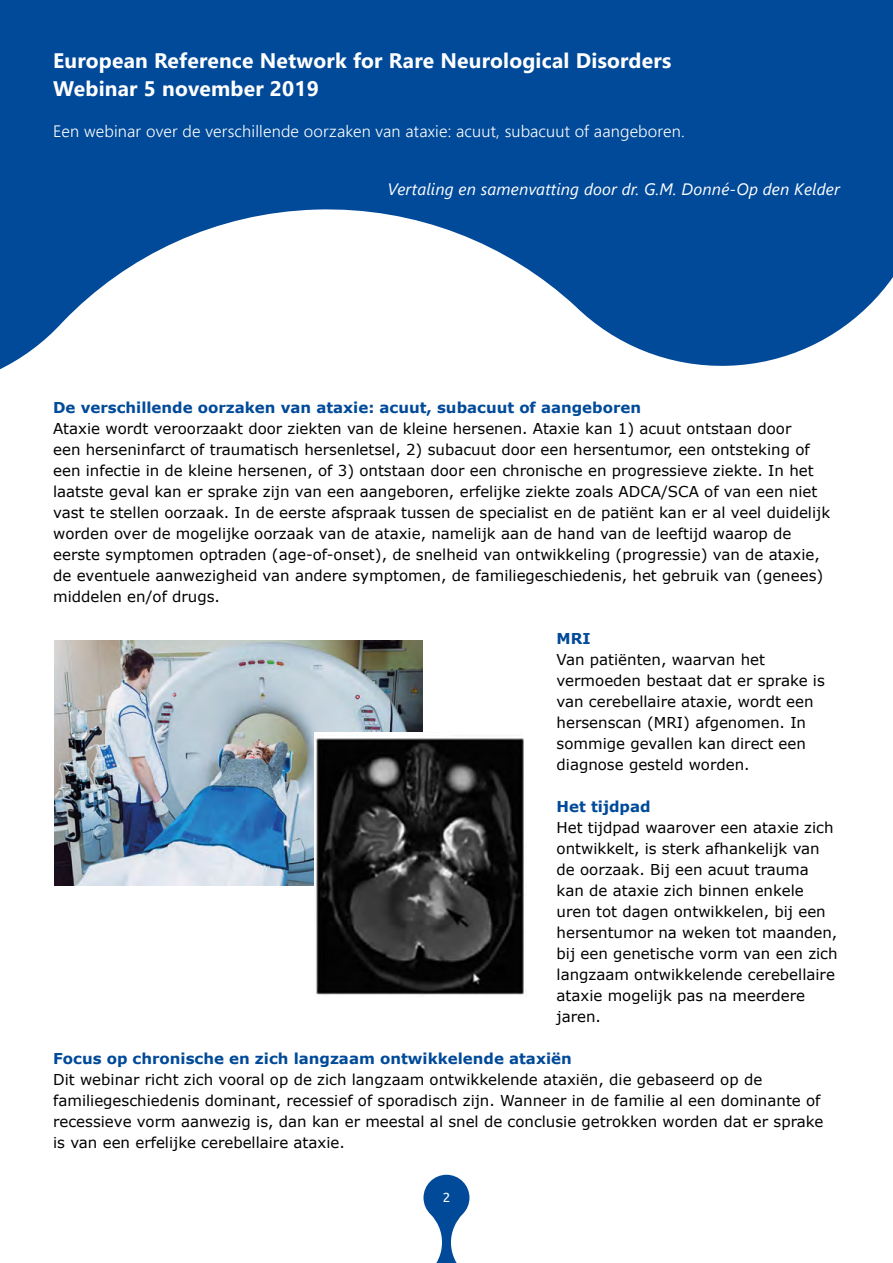
<style>
.page{position:relative;width:893px;height:1263px;background:#fff}
.page>*{position:absolute;margin:0;border:0;box-sizing:border-box;transform-origin:0 0}
.t1{font:700 21px/28.5px "Segoe UI";letter-spacing:.01em;color:#fff}
.t2{font:300 16.5px "Segoe UI";letter-spacing:.01em;color:#fff}
.t3{font:italic 16.5px "Segoe UI";letter-spacing:.01em;color:#fff}
.t4{font:15px/21px "Verdana";color:#000}
.t5{font:700 15px "Verdana";color:#004a99}
.t6{font:13.5px "Ubuntu";color:#fff}
</style>
<div class="page">
<svg style="left:423px;top:1175px;width:46px;height:88px"></svg>
<svg style="left:0;top:207px;width:893px;height:163px"></svg>
<div style="left:0;top:0;width:893px;height:207px;background:#004a99"></div>
<img style="left:54px;top:640px;width:369px;height:245px">
<img style="left:314px;top:733px;width:210px;height:262px">
<h1 class="t1" style="left:53px;top:44px;width:620px">European Reference Network for Rare Neurological Disorders<br>Webinar 5 november 2019</h1>
<p class="t2" style="left:53px;top:115px;width:633px">Een webinar over de verschillende oorzaken van ataxie: acuut, subacuut of aangeboren.</p>
<p class="t3" style="left:388px;top:174px;width:454px">Vertaling en samenvatting door dr. G.M. Donné-Op den Kelder</p>
<p class="t5" style="left:53px;top:397px;width:589px">De verschillende oorzaken van ataxie: acuut, subacuut of aangeboren</p>
<p class="t4" style="left:53px;top:418px;width:778px">Ataxie wordt veroorzaakt door ziekten van de kleine hersenen. Ataxie kan 1) acuut ontstaan door<br>een herseninfarct of traumatisch hersenletsel, 2) subacuut door een hersentumor, een ontsteking of een infectie in de kleine hersenen, of 3) ontstaan door een chronische en progressieve ziekte. In het laatste geval kan er sprake zijn van een aangeboren, erfelijke ziekte zoals ADCA/SCA of van een niet vast te stellen oorzaak. In de eerste afspraak tussen de specialist en de patiënt kan er al veel duidelijk worden over de mogelijke oorzaak van de ataxie, namelijk aan de hand van de leeftijd waarop de eerste symptomen optraden (age-of-onset), de snelheid van ontwikkeling (progressie) van de ataxie, de eventuele aanwezigheid van andere symptomen, de familiegeschiedenis, het gebruik van (genees) middelen en/of drugs.</p>
<p class="t5" style="left:557px;top:628px;width:36px">MRI</p>
<p class="t4" style="left:557px;top:649px;width:270px">Van patiënten, waarvan het vermoeden bestaat dat er sprake is van cerebellaire ataxie, wordt een hersenscan (MRI) afgenomen. In sommige gevallen kan direct een diagnose gesteld worden.</p>
<p class="t5" style="left:557px;top:796px;width:95px">Het tijdpad</p>
<p class="t4" style="left:557px;top:817px;width:283px">Het tijdpad waarover een ataxie zich ontwikkelt, is sterk afhankelijk van de oorzaak. Bij een acuut trauma kan de ataxie zich binnen enkele uren tot dagen ontwikkelen, bij een hersentumor na weken tot maanden, bij een genetische vorm van een zich langzaam ontwikkelende cerebellaire ataxie mogelijk pas na meerdere jaren.</p>
<p class="t5" style="left:53px;top:1048px;width:520px">Focus op chronische en zich langzaam ontwikkelende ataxiën</p>
<p class="t4" style="left:53px;top:1069px;width:772px">Dit webinar richt zich vooral op de zich langzaam ontwikkelende ataxiën, die gebaseerd op de familiegeschiedenis dominant, recessief of sporadisch zijn. Wanneer in de familie al een dominante of recessieve vorm aanwezig is, dan kan er meestal al snel de conclusie getrokken worden dat er sprake is van een erfelijke cerebellaire ataxie.</p>
<p class="t6" style="left:443px;top:1189px;width:9px">2</p>
</div>
